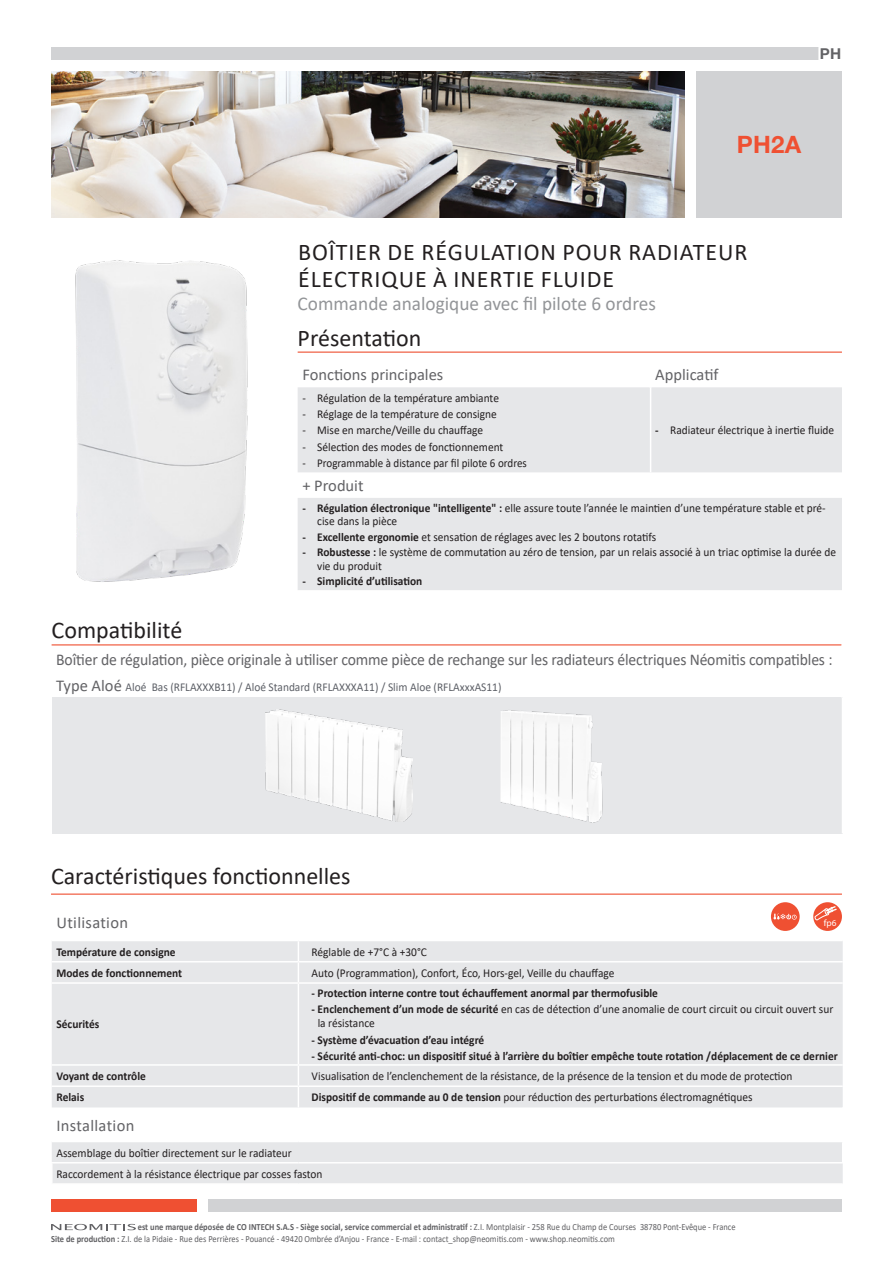
<style>
.page{position:relative;width:893px;height:1263px;background:#fff}
.page>*{position:absolute;margin:0;border:0;box-sizing:border-box;transform-origin:0 0}
.t1{font:24px/26.4px "Calibri";letter-spacing:.04em;color:#231f20}
.t2{font:24px "Calibri";letter-spacing:.01em;color:#231f20}
.t3{font:700 24px "Helvetica Neue";color:#ef5032}
.t4{font:19.5px "Calibri";color:#939598}
.t5{font:16.5px "Calibri";letter-spacing:-.01em;color:#636366;scale:.95 1}
.t6{font:16.5px "Calibri";letter-spacing:-.01em;color:#636366}
.t7{font:16.5px "Calibri";letter-spacing:.02em;color:#636366}
.t8{font:700 15px "Helvetica Neue";color:#636366}
.t9{font:12px/13.5px "Calibri";color:#231f20;scale:.95 1}
.t10{font:700 12px "Calibri";color:#231f20;scale:.95 1}
.t11{font:12px "Calibri";color:#5d6067;scale:.95 1}
.t12{font:12px "Calibri";color:#231f20;scale:.92 1}
.t13{font:9.3px/11.2px "Calibri";color:#616164;scale:.9 1}
.t14{font:9.15px "Myriad Pro";color:#fff}
.s1{font-weight:700}
.s2{font-size:16.5px;color:#636366}
</style>
<div class="page">
<div style="left:696px;top:71px;width:146px;height:146px;background:#d1d2d4"></div>
<div style="left:51px;top:1199px;width:146px;height:13px;background:#ef5032"></div>
<div style="left:208px;top:1199px;width:634px;height:13px;background:#d1d2d4"></div>
<div style="left:51px;top:47px;width:791px;height:13px;background:#d1d2d4"></div>
<svg style="left:51px;top:1224px;width:85px;height:6px"></svg>
<hr style="left:298px;top:352px;width:544px;height:1px;background:#ef5032">
<svg style="left:298px;top:387px;width:544px;height:203px;background:#e9eaeb"></svg>
<hr style="left:650px;top:387px;width:1px;height:85px;background:#fff">
<img style="left:75px;top:260px;width:173px;height:322px">
<hr style="left:51px;top:893px;width:791px;height:2px;background:#ef5032">
<svg style="left:52px;top:941px;width:791px;height:242px;fill:#e6e7e9"></svg>
<hr style="left:52px;top:982px;width:246px;height:2px;background:#fff">
<hr style="left:298px;top:982px;width:545px;height:2px;background:#fff">
<svg style="left:298px;top:941px;width:1px;height:41px"></svg>
<hr style="left:298px;top:984px;width:1px;height:80px;background:#fff">
<svg style="left:298px;top:1066px;width:1px;height:41px"></svg>
<hr style="left:52px;top:961px;width:246px;height:1px;background:#fff">
<hr style="left:298px;top:961px;width:545px;height:1px;background:#fff">
<hr style="left:52px;top:1064px;width:246px;height:2px;background:#fff">
<hr style="left:52px;top:1085px;width:246px;height:2px;background:#fff">
<hr style="left:298px;top:1064px;width:545px;height:2px;background:#fff">
<hr style="left:298px;top:1085px;width:545px;height:2px;background:#fff">
<hr style="left:842px;top:1107px;width:1px;height:34px;background:#fff">
<hr style="left:52px;top:1141px;width:246px;height:1px;background:#fff">
<hr style="left:298px;top:1141px;width:545px;height:1px;background:#fff">
<svg style="left:842px;top:1142px;width:1px;height:20px"></svg>
<hr style="left:51px;top:1163px;width:2px;height:20px;background:#fff">
<hr style="left:51px;top:1162px;width:247px;height:1px;background:#fff">
<hr style="left:298px;top:1162px;width:545px;height:1px;background:#fff">
<div style="left:771px;top:902px;width:29px;height:29px;background:#ef5032;border-radius:50%"></div>
<svg style="left:773px;top:914px;width:24px;height:5px"></svg>
<div style="left:813px;top:902px;width:29px;height:29px;background:#ef5032;border-radius:50%"></div>
<svg style="left:814px;top:906px;width:23px;height:14px"></svg>
<div style="left:819px;top:47px;width:23px;height:13px;background:#fff"></div>
<img style="left:51px;top:71px;width:634px;height:146px">
<hr style="left:52px;top:644px;width:789px;height:1px;background:#ef5032">
<div style="left:52px;top:697px;width:790px;height:136px;background:#e6e7e9"></div>
<img style="left:265px;top:709px;width:147px;height:113px">
<img style="left:500px;top:710px;width:103px;height:113px">
<p class="t8" style="left:820px;top:45px;width:23px">PH</p>
<p class="t3" style="left:737px;top:130px;width:66px">PH2A</p>
<p class="t1" style="left:298px;top:239px;width:451px">BOÎTIER DE RÉGULATION POUR RADIATEUR<br>ÉLECTRIQUE À INERTIE FLUIDE</p>
<p class="t4" style="left:298px;top:290px;width:360px">Commande analogique avec fil pilote 6 ordres</p>
<p class="t2" style="left:298px;top:321px;width:125px">Présentation</p>
<p class="t6" style="left:302px;top:363px;width:143px">Fonctions principales</p>
<p class="t6" style="left:655px;top:363px;width:65px">Applicatif</p>
<p class="t9" style="left:302px;top:391px;width:209px">- Régulation de la température ambiante</p>
<p class="t9" style="left:302px;top:407px;width:206px">- Réglage de la température de consigne</p>
<p class="t9" style="left:302px;top:423px;width:192px">- Mise en marche/Veille du chauffage</p>
<p class="t9" style="left:302px;top:440px;width:213px">- Sélection des modes de fonctionnement</p>
<p class="t12" style="left:302px;top:454px;width:246px">- Programmable à distance par fil pilote 6 ordres</p>
<p class="t9" style="left:655px;top:423px;width:190px"><span class="s1">-</span> Radiateur électrique à inertie fluide</p>
<p class="t6" style="left:302px;top:474px;width:63px">+ Produit</p>
<p class="t9" style="left:317px;top:500px;width:537px;text-indent:-15px"><span class="s1">- Régulation électronique "intelligente" :</span> elle assure toute l’année le maintien d’une température stable et pré&shy;cise dans la pièce</p>
<p class="t9" style="left:302px;top:530px;width:374px"><span class="s1">- Excellente ergonomie</span> et sensation de réglages avec les 2 boutons rotatifs</p>
<p class="t9" style="left:317px;top:545px;width:548px;text-indent:-15px"><span class="s1">- Robustesse :</span> le système de commutation au zéro de tension, par un relais associé à un triac optimise la durée de vie du produit</p>
<p class="t10" style="left:302px;top:573px;width:128px">- Simplicité d’utilisation</p>
<p class="t2" style="left:52px;top:614px;width:132px">Compatibilité</p>
<p class="t5" style="left:56px;top:648px;width:819px">Boîtier de régulation, pièce originale à utiliser comme pièce de rechange sur les radiateurs électriques Néomitis compatibles :</p>
<p class="t11" style="left:56px;top:678px;width:470px"><span class="s2">Type Aloé</span> Aloé Bas (RFLAXXXB11) / Aloé Standard (RFLAXXXA11) / Slim Aloe (RFLAxxxAS11)</p>
<p class="t2" style="left:51px;top:860px;width:301px">Caractéristiques fonctionnelles</p>
<p class="t7" style="left:56px;top:911px;width:73px">Utilisation</p>
<p class="t10" style="left:56px;top:943px;width:127px">Température de consigne</p>
<p class="t9" style="left:312px;top:944px;width:123px">Réglable de +7°C à +30°C</p>
<p class="t10" style="left:56px;top:964px;width:134px">Modes de fonctionnement</p>
<p class="t9" style="left:312px;top:966px;width:320px">Auto (Programmation), Confort, Éco, Hors-gel, Veille du chauffage</p>
<p class="t14" style="left:824px;top:917px;width:14px">fp6</p>
<p class="t10" style="left:56px;top:1016px;width:47px">Sécurités</p>
<p class="t10" style="left:312px;top:984px;width:366px">- Protection interne contre tout échauffement anormal par thermofusible</p>
<p class="t9" style="left:318px;top:1002px;width:544px;text-indent:-6px"><span class="s1">- Enclenchement d’un mode de sécurité</span> en cas de détection d’une anomalie de court circuit ou circuit ouvert sur la résistance</p>
<p class="t10" style="left:312px;top:1031px;width:183px">- Système d’évacuation d’eau intégré</p>
<p class="t10" style="left:312px;top:1048px;width:555px">- Sécurité anti-choc: un dispositif situé à l’arrière du boîtier empêche toute rotation /déplacement de ce dernier</p>
<p class="t10" style="left:56px;top:1067px;width:96px">Voyant de contrôle</p>
<p class="t9" style="left:312px;top:1069px;width:508px">Visualisation de l’enclenchement de la résistance, de la présence de la tension et du mode de protection</p>
<p class="t10" style="left:56px;top:1089px;width:31px">Relais</p>
<p class="t9" style="left:312px;top:1090px;width:466px"><span class="s1">Dispositif de commande au 0 de tension</span> pour réduction des perturbations électromagnétiques</p>
<p class="t7" style="left:56px;top:1114px;width:79px">Installation</p>
<p class="t9" style="left:56px;top:1145px;width:249px">Assemblage du boîtier directement sur le radiateur</p>
<p class="t9" style="left:56px;top:1167px;width:282px">Raccordement à la résistance électrique par cosses faston</p>
<p class="t13" style="left:51px;top:1221px;width:762px;text-indent:87px"><span class="s1">est une marque déposée de CO INTECH S.A.S - Siège social, service commercial et administratif :</span> Z.I. Montplaisir - 258 Rue du Champ de Courses 38780 Pont-Evêque - France<br><span class="s1">Site de production :</span> Z.I. de la Pidaie - Rue des Perrières - Pouancé - 49420 Ombrée d’Anjou - France - E-mail : contact_shop@neomitis.com - www.shop.neomitis.com</p>
</div>
